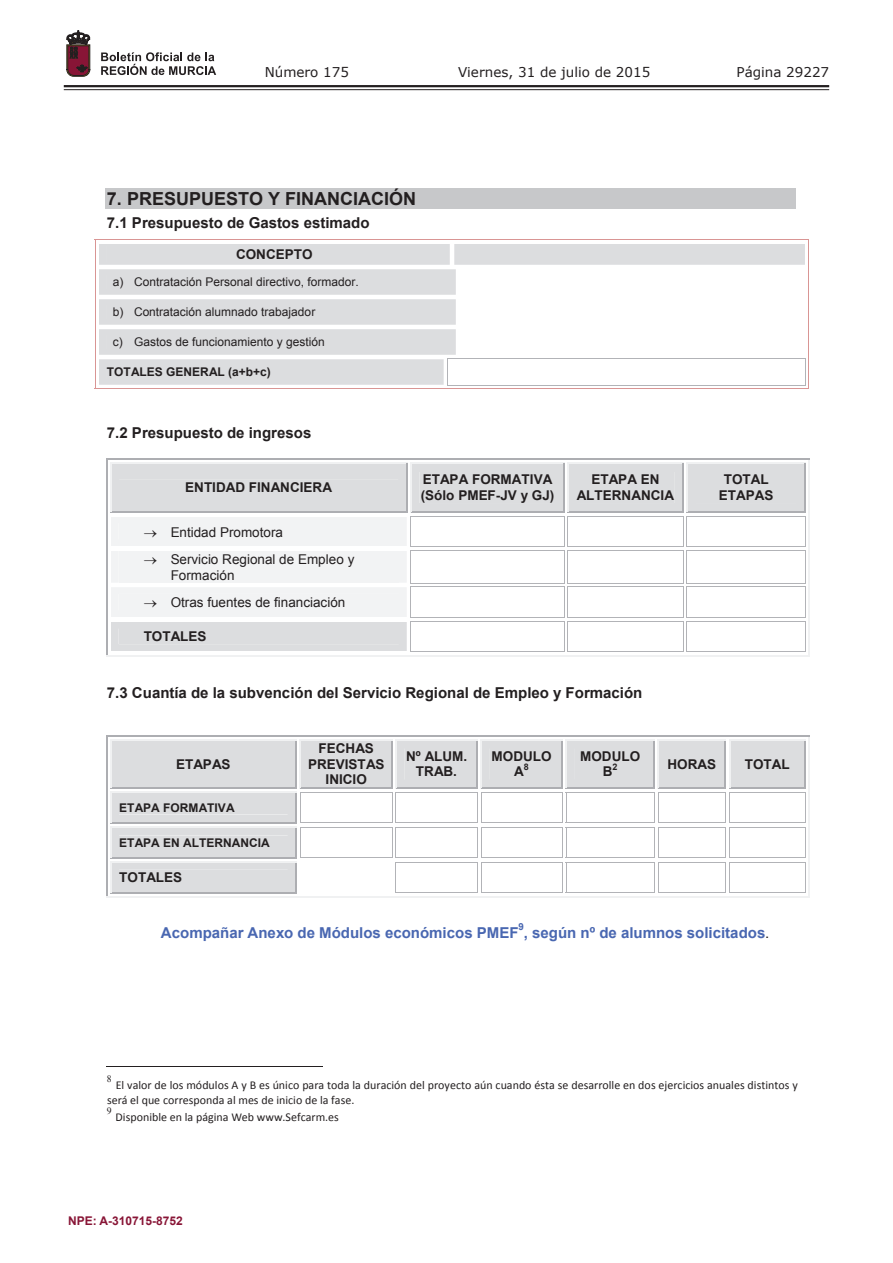
<style>
.page{position:relative;width:893px;height:1263px;background:#fff}
.page>*{position:absolute;margin:0;border:0;box-sizing:border-box;transform-origin:0 0}
.t1{font:700 18px "Arial";color:#231f20}
.t2{font:700 15px "Arial";color:#231f20}
.t3{font:700 15px "Arial";color:#4967b1}
.t4{font:700 13.5px/15.6px "Arial";color:#231f20;text-align:center}
.t5{font:13.5px/27.6px "Arial";color:#231f20}
.t6{font:13.5px "Verdana";color:#231f20}
.t7{font:12px/14.7px "Calibri";color:#231f20}
.t8{font:12px "Arial";color:#231f20}
.t9{font:700 12px "Arial";letter-spacing:.005em;color:#231f20}
.t10{font:700 12px "Arial";color:#881536}
.t11{font:9.75px "Times New Roman";color:#231f20}
.t12{font:700 9.75px "Arial";color:#4967b1}
.t13{font:700 9px "Arial";color:#231f20}
.s1{font-weight:400;color:#231f20}
</style>
<div class="page">
<hr style="left:64px;top:85px;width:765px;height:2px;background:#231f20">
<hr style="left:64px;top:89px;width:765px;height:1px;background:#231f20">
<svg style="left:101px;top:52px;width:115px;height:23px"></svg>
<svg style="left:67px;top:31px;width:23px;height:45px"></svg>
<div style="left:105px;top:189px;width:690px;height:20px;background:#c7c8ca"></div>
<svg style="left:95px;top:239px;width:714px;height:150px"></svg>
<svg style="left:106px;top:735px;width:703px;height:163px"></svg>
<hr style="left:107px;top:1066px;width:216px;height:1px;background:#231f20">
<svg style="left:106px;top:458px;width:703px;height:198px"></svg>
<p class="t6" style="left:265px;top:62px;width:86px">Número 175</p>
<p class="t6" style="left:458px;top:62px;width:194px">Viernes, 31 de julio de 2015</p>
<p class="t6" style="left:736px;top:62px;width:94px">Página 29227</p>
<h1 class="t1" style="left:107px;top:187px;width:311px">7. PRESUPUESTO Y FINANCIACIÓN</h1>
<p class="t2" style="left:107px;top:212px;width:264px">7.1 Presupuesto de Gastos estimado</p>
<p class="t4" style="left:236px;top:247px;width:78px">CONCEPTO</p>
<p class="t8" style="left:113px;top:274px;width:247px">a) Contratación Personal directivo, formador.</p>
<p class="t8" style="left:113px;top:304px;width:204px">b) Contratación alumnado trabajador</p>
<p class="t8" style="left:113px;top:334px;width:214px">c) Gastos de funcionamiento y gestión</p>
<p class="t9" style="left:107px;top:364px;width:165px">TOTALES GENERAL (a+b+c)</p>
<p class="t2" style="left:107px;top:422px;width:206px">7.2 Presupuesto de ingresos</p>
<p class="t4" style="left:185px;top:480px;width:149px">ENTIDAD FINANCIERA</p>
<p class="t4" style="left:421px;top:472px;width:135px;text-align:left">ETAPA FORMATIVA (Sólo PMEF-JV y GJ)</p>
<p class="t4" style="left:577px;top:472px;width:99px">ETAPA EN<br>ALTERNANCIA</p>
<p class="t4" style="left:719px;top:472px;width:56px">TOTAL<br>ETAPAS</p>
<p class="t5" style="left:171px;top:518px;width:185px">Entidad Promotora<br>Servicio Regional de Empleo y</p>
<p class="t5" style="left:171px;top:561px;width:176px">Formación<br>Otras fuentes de financiación</p>
<p class="t4" style="left:144px;top:629px;width:64px">TOTALES</p>
<p class="t2" style="left:107px;top:682px;width:537px">7.3 Cuantía de la subvención del Servicio Regional de Empleo y Formación</p>
<p class="t4" style="left:176px;top:756px;width:56px">ETAPAS</p>
<p class="t9" style="left:119px;top:799px;width:117px">ETAPA FORMATIVA</p>
<p class="t9" style="left:119px;top:834px;width:152px">ETAPA EN ALTERNANCIA</p>
<p class="t4" style="left:119px;top:870px;width:64px">TOTALES</p>
<p class="t4" style="left:308px;top:741px;width:78px">FECHAS<br>PREVISTAS<br>INICIO</p>
<p class="t4" style="left:406px;top:749px;width:63px">Nº ALUM.<br>TRAB.</p>
<p class="t4" style="left:492px;top:749px;width:62px">MODULO<br>A</p>
<p class="t13" style="left:524px;top:760px;width:7px">8</p>
<p class="t4" style="left:580px;top:749px;width:62px">MODULO<br>B</p>
<p class="t13" style="left:613px;top:760px;width:7px">2</p>
<p class="t4" style="left:667px;top:756px;width:50px">HORAS</p>
<p class="t4" style="left:745px;top:756px;width:46px">TOTAL</p>
<p class="t12" style="left:518px;top:920px;width:7px">9</p>
<p class="t3" style="left:161px;top:922px;width:610px">Acompañar Anexo de Módulos económicos PMEF , según nº de alumnos solicitados<span class="s1">.</span></p>
<p class="t11" style="left:107px;top:1072px;width:6px">8</p>
<p class="t7" style="left:107px;top:1077px;width:692px;text-indent:9px">El valor de los módulos A y B es único para toda la duración del proyecto aún cuando ésta se desarrolle en dos ejercicios anuales distintos y será el que corresponda al mes de inicio de la fase.</p>
<p class="t11" style="left:107px;top:1104px;width:6px">9</p>
<p class="t7" style="left:116px;top:1109px;width:225px">Disponible en la página Web www.Sefcarm.es</p>
<p class="t10" style="left:68px;top:1213px;width:116px">NPE: A-310715-8752</p>
</div>
